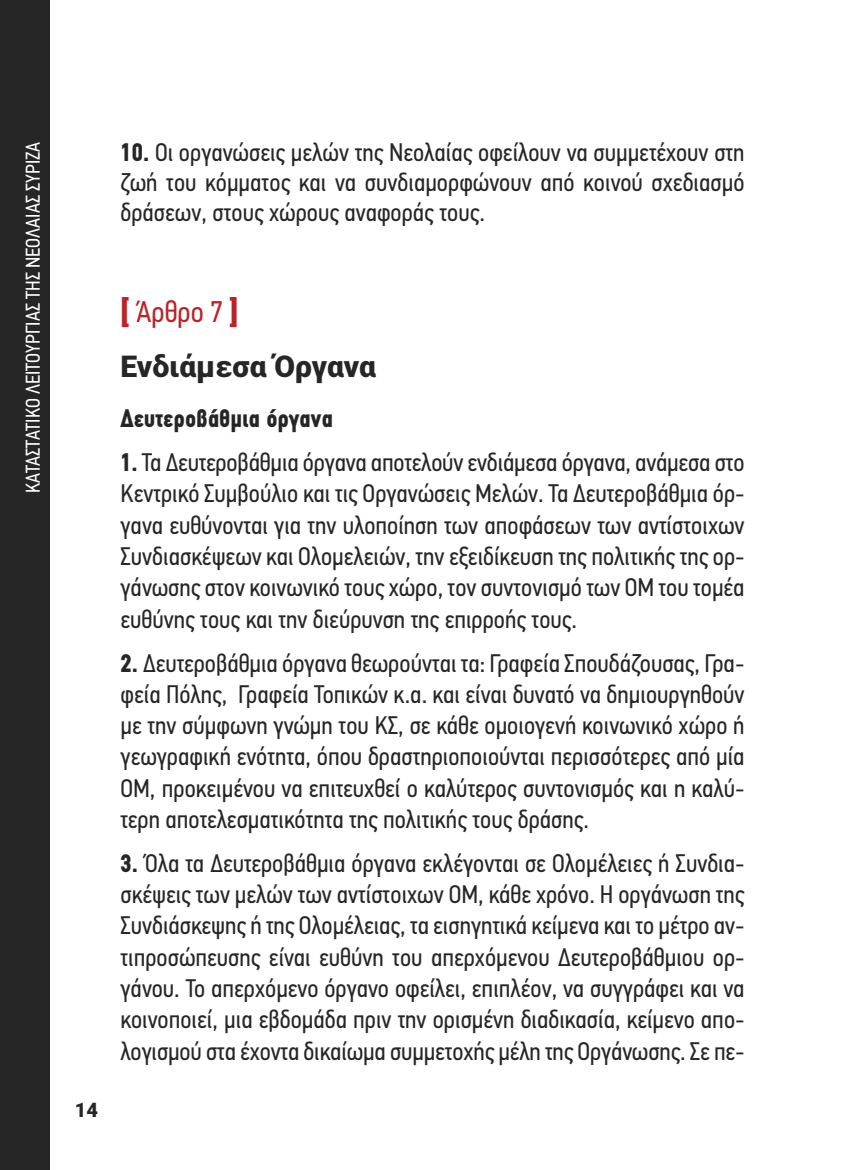
<style>
.page{position:relative;width:851px;height:1170px;background:#fff}
.page>*{position:absolute;margin:0;border:0;box-sizing:border-box;transform-origin:0 0}
.t1{font:900 30px "Roboto";color:#272627}
.t2{font:30px "PF Din Text Cond Pro";color:#ba2329}
.t3{font:25.5px/31.2px "PF Din Text Cond Pro";color:#272627;text-align:justify}
.t4{font:900 condensed 25.5px "PF Din Text";color:#272627}
.t5{font:20px "PF Din Text Cond Pro";color:#fff}
.t6{font:900 20px "Roboto";color:#272627}
.s1{font-family:"PF Din Text";font-weight:900;font-stretch:condensed}
.s2{font-family:"Roboto";font-weight:900}
</style>
<div class="page">
<div style="left:0;top:0;width:50px;height:1169px;background:#272627"></div>
<p class="t5" style="left:21px;top:493px;width:353px;rotate:-90deg">ΚΑΤΑΣΤΑΤΙΚΟ ΛΕΙΤΟΥΡΓΙΑΣ ΤΗΣ ΝΕΟΛΑΙΑΣ ΣΥΡΙΖΑ</p>
<p class="t3" style="left:120px;top:137px;width:625px;line-height:30px"><span class="s1">10.</span> Οι οργανώσεις µελών της Νεολαίας οφείλουν να συµµετέχουν στη ζωή του κόµµατος και να συνδιαµορφώνουν από κοινού σχεδιασµό δράσεων, στους χώρους αναφοράς τους.</p>
<p class="t6" style="left:75px;top:1098px;width:25px">14</p>
<p class="t2" style="left:120px;top:293px;width:119px"><span class="s2">[</span> Άρθρο 7 <span class="s2">]</span></p>
<p class="t1" style="left:120px;top:349px;width:257px">Ενδιάμεσα Όργανα</p>
<p class="t4" style="left:120px;top:403px;width:214px">∆ευτεροβάθµια όργανα</p>
<p class="t3" style="left:120px;top:447px;width:625px"><span class="s1">1.</span> Τα ∆ευτεροβάθµια όργανα αποτελούν ενδιάµεσα όργανα, ανάµεσα στο Κεντρικό Συµβούλιο και τις Οργανώσεις Μελών. Τα ∆ευτεροβάθµια όρ&shy;γανα ευθύνονται για την υλοποίηση των αποφάσεων των αντίστοιχων Συνδιασκέψεων και Ολοµελειών, την εξειδίκευση της πολιτικής της ορ&shy;γάνωσης στον κοινωνικό τους χώρο, τον συντονισµό των ΟΜ του τοµέα ευθύνης τους και την διεύρυνση της επιρροής τους.</p>
<p class="t3" style="left:120px;top:647px;width:625px"><span class="s1">2.</span> ∆ευτεροβάθµια όργανα θεωρούνται τα: Γραφεία Σπουδάζουσας, Γρα&shy;φεία Πόλης, Γραφεία Τοπικών κ.α. και είναι δυνατό να δηµιουργηθούν µε την σύµφωνη γνώµη του ΚΣ, σε κάθε οµοιογενή κοινωνικό χώρο ή γεωγραφική ενότητα, όπου δραστηριοποιούνται περισσότερες από µία ΟΜ, προκειµένου να επιτευχθεί ο καλύτερος συντονισµός και η καλύ&shy;τερη αποτελεσµατικότητα της πολιτικής τους δράσης.</p>
<p class="t3" style="left:120px;top:847px;width:625px"><span class="s1">3.</span> Όλα τα ∆ευτεροβάθµια όργανα εκλέγονται σε Ολοµέλειες ή Συνδια&shy;σκέψεις των µελών των αντίστοιχων ΟΜ, κάθε χρόνο. Η οργάνωση της Συνδιάσκεψης ή της Ολοµέλειας, τα εισηγητικά κείµενα και το µέτρο αν&shy;τιπροσώπευσης είναι ευθύνη του απερχόµενου ∆ευτεροβάθµιου ορ&shy;γάνου. Το απερχόµενο όργανο οφείλει, επιπλέον, να συγγράφει και να κοινοποιεί, µια εβδοµάδα πριν την ορισµένη διαδικασία, κείµενο απο&shy;λογισµού στα έχοντα δικαίωµα συµµετοχής µέλη της Οργάνωσης. Σε πε-</p>
</div>
